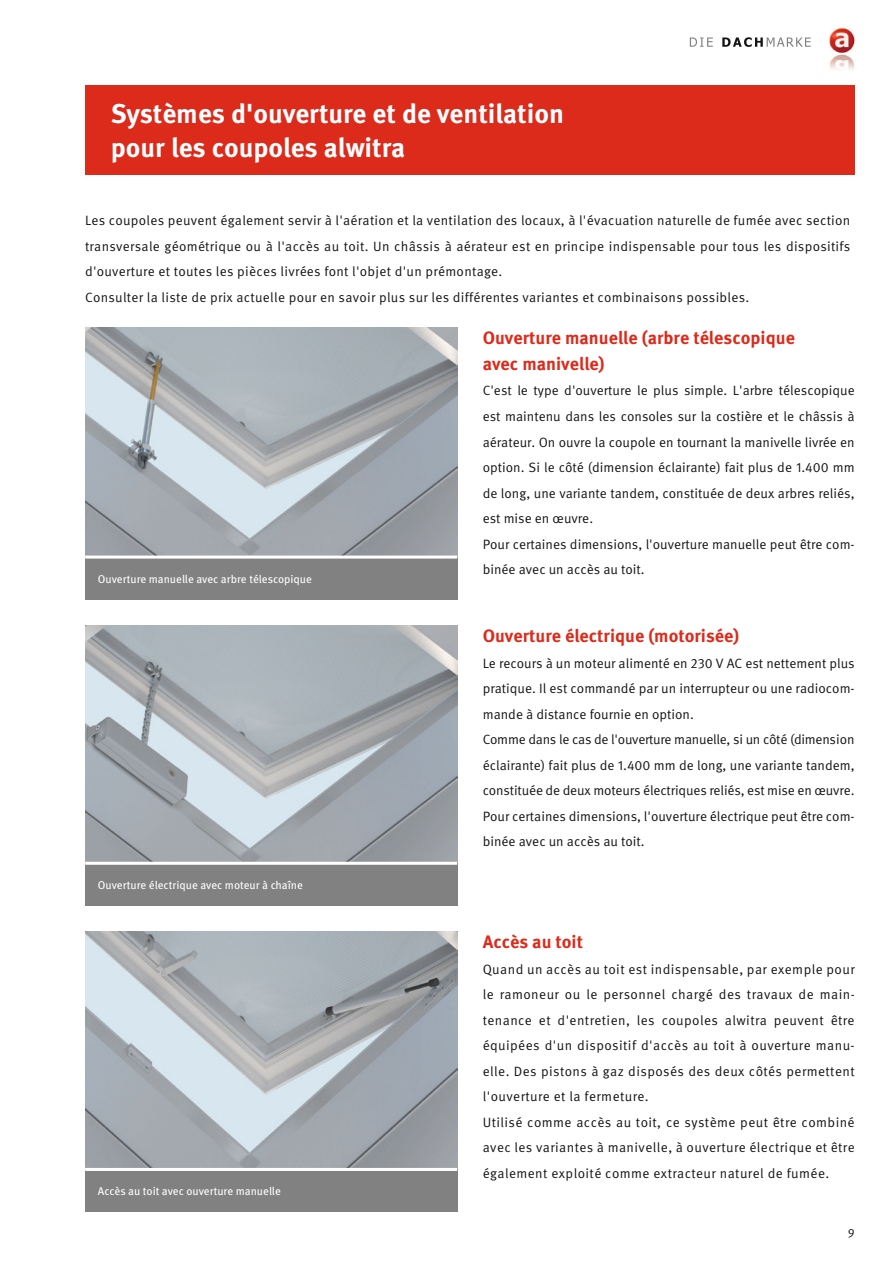
<style>
.page{position:relative;width:893px;height:1263px;background:#fff}
.page>*{position:absolute;margin:0;border:0;box-sizing:border-box;transform-origin:0 0}
.t1{font:700 27px/34px "Meta Pro";color:#fff}
.t2{font:700 18px/25.5px "Meta Pro";color:#dc2a1b}
.t3{font:13.5px/25.5px "Meta Pro";letter-spacing:.02em;color:#131413}
.t4{font:13.5px/25.5px "Meta Pro";color:#131413}
.t5{font:12px "Meta Pro";color:#131413}
.t6{font:11.25px "Meta Pro";color:#fff}
</style>
<div class="page">
<img style="left:829px;top:28px;width:26px;height:42px">
<svg style="left:690px;top:38px;width:23px;height:9px"></svg>
<svg style="left:722px;top:37px;width:89px;height:10px"></svg>
<div style="left:85px;top:85px;width:770px;height:89px;background:#dc2a1b"></div>
<img style="left:85px;top:327px;width:372px;height:229px">
<div style="left:85px;top:557px;width:372px;height:43px;background:#818181"></div>
<hr style="left:85px;top:556px;width:372px;height:3px;background:#fff">
<img style="left:85px;top:625px;width:372px;height:237px">
<div style="left:85px;top:863px;width:372px;height:43px;background:#818181"></div>
<hr style="left:85px;top:862px;width:372px;height:3px;background:#fff">
<img style="left:85px;top:931px;width:372px;height:237px">
<div style="left:85px;top:1169px;width:372px;height:43px;background:#818181"></div>
<hr style="left:85px;top:1168px;width:372px;height:3px;background:#fff">
<h1 class="t1" style="left:111px;top:98px;width:455px">Systèmes d'ouverture et de ventilation pour les coupoles alwitra</h1>
<p class="t3" style="left:85px;top:208px;width:767px">Les coupoles peuvent également servir à l'aération et la ventilation des locaux, à l'évacuation naturelle de fumée avec section transversale géométrique ou à l'accès au toit. Un châssis à aérateur est en principe indispensable pour tous les dispositifs d'ouverture et toutes les pièces livrées font l'objet d'un prémontage.<br>Consulter la liste de prix actuelle pour en savoir plus sur les différentes variantes et combinaisons possibles.</p>
<p class="t6" style="left:98px;top:571px;width:216px">Ouverture manuelle avec arbre télescopique</p>
<p class="t6" style="left:98px;top:878px;width:207px">Ouverture électrique avec moteur à chaîne</p>
<p class="t6" style="left:98px;top:1184px;width:184px">Accès au toit avec ouverture manuelle</p>
<h2 class="t2" style="left:483px;top:326px;width:314px">Ouverture manuelle (arbre télescopique avec manivelle)</h2>
<p class="t4" style="left:483px;top:378px;width:373px">C'est le type d'ouverture le plus simple. L'arbre télescopique est maintenu dans les consoles sur la costière et le châssis à aérateur. On ouvre la coupole en tournant la manivelle livrée en option. Si le côté (dimension éclairante) fait plus de 1.400 mm de long, une variante tandem, constituée de deux arbres reliés, est mise en œuvre.<br>Pour certaines dimensions, l'ouverture manuelle peut être com&shy;binée avec un accès au toit.</p>
<h2 class="t2" style="left:483px;top:624px;width:258px">Ouverture électrique (motorisée)</h2>
<p class="t4" style="left:483px;top:651px;width:374px">Le recours à un moteur alimenté en 230 V AC est nettement plus pratique. Il est commandé par un interrupteur ou une radiocom&shy;mande à distance fournie en option.<br>Comme dans le cas de l'ouverture manuelle, si un côté (dimension éclairante) fait plus de 1.400 mm de long, une variante tandem, constituée de deux moteurs électriques reliés, est mise en œuvre.<br>Pour certaines dimensions, l'ouverture électrique peut être com&shy;binée avec un accès au toit.</p>
<h2 class="t2" style="left:483px;top:930px;width:102px">Accès au toit</h2>
<p class="t3" style="left:483px;top:957px;width:374px">Quand un accès au toit est indispensable, par exemple pour le ramoneur ou le personnel chargé des travaux de main&shy;tenance et d'entretien, les coupoles alwitra peuvent être équipées d'un dispositif d'accès au toit à ouverture manu&shy;elle. Des pistons à gaz disposés des deux côtés permettent l'ouverture et la fermeture.<br>Utilisé comme accès au toit, ce système peut être combiné avec les variantes à manivelle, à ouverture électrique et être également exploité comme extracteur naturel de fumée.</p>
<p class="t5" style="left:848px;top:1225px;width:8px">9</p>
</div>
